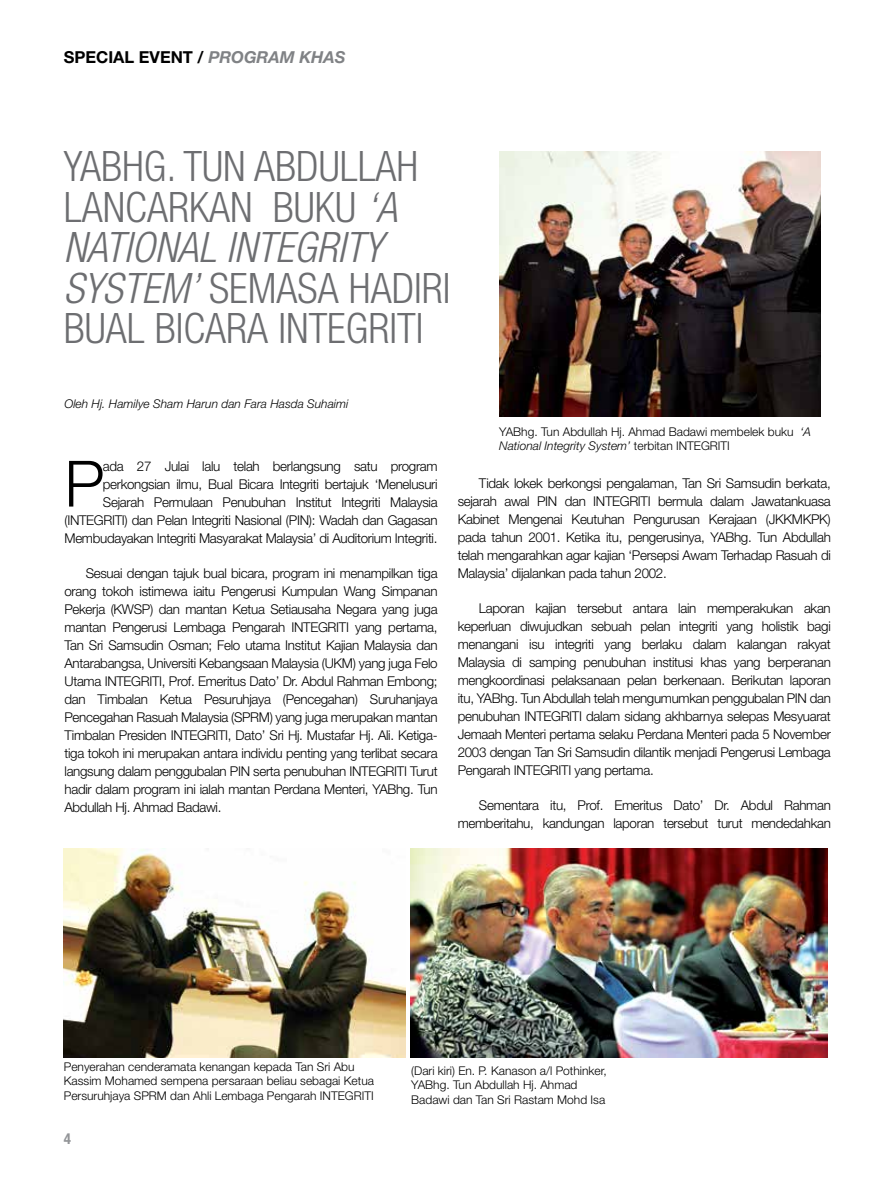
<style>
.page{position:relative;width:893px;height:1191px;background:#fff}
.page>*{position:absolute;margin:0;border:0;box-sizing:border-box;transform-origin:0 0}
.t1{font:300 63.9px "Helvetica Neue LT Std";color:#000}
.t2{font:300 condensed 42px/40.5px "Helvetica Neue LT Std";color:#6d6e71}
.t3{font:italic 700 16.5px "Helvetica Neue LT Std";color:#808285}
.t4{font:700 16.5px "Helvetica Neue LT Std";color:#000}
.t5{font:700 condensed 15px "Helvetica Neue LT Std";color:#939598}
.t6{font:300 13.5px/18px "Helvetica Neue LT Std";letter-spacing:-.025em;color:#000;text-align:justify}
.t7{font:300 12px/14.4px "Helvetica Neue LT Std";color:#000}
.t8{font:italic 300 12px "Helvetica Neue LT Std";color:#000}
.s1{font-style:normal;color:#000}
.s2{font-style:italic}
</style>
<div class="page">
<img style="left:499px;top:152px;width:322px;height:265px">
<img style="left:64px;top:848px;width:342px;height:209px">
<img style="left:410px;top:848px;width:418px;height:209px">
<p class="t4" style="left:64px;top:47px;width:54px">SPECIAL</p>
<p class="t3" style="left:139px;top:47px;width:208px"><span class="s1">EVENT /</span> PROGRAM KHAS</p>
<h2 class="t2" style="left:64px;top:146px;width:388px">YABHG . TUN ABDULLAH<br>LANCARKAN BUKU <span class="s2">‘A<br>NATIONA L IN TEGRITY<br>SYSTEM’</span> SEMASA HADIRI<br>BUAL BICARA INTEGRITI</h2>
<p class="t8" style="left:65px;top:397px;width:285px">Oleh Hj. Hamilye Sham Harun dan Fara Hasda Suhaimi</p>
<p class="t6" style="left:65px;top:456px;width:375px;text-align:right">ada 27 Julai lalu telah berlangsung satu program perkongsian ilmu, Bual Bicara Integriti bertajuk ‘Menelusuri Sejarah Permulaan Penubuhan Institut Integriti Malaysia (INTEGRITI) dan Pelan Integriti Nasional (PIN): Wadah dan Gagasan Membudayakan Integriti Masyarakat Malaysia’ di Auditorium Integriti.</p>
<p class="t6" style="left:65px;top:563px;width:375px;text-indent:21px">Sesuai dengan tajuk bual bicara, program ini menampilkan tiga orang tokoh istimewa iaitu Pengerusi Kumpulan Wang Simpanan Pekerja (KWSP) dan mantan Ketua Setiausaha Negara yang juga mantan Pengerusi Lembaga Pengarah INTEGRITI yang pertama, Tan Sri Samsudin Osman; Felo utama Institut Kajian Malaysia dan Antarabangsa, Universiti Kebangsaan Malaysia (UKM) yang juga Felo Utama INTEGRITI, Prof. Emeritus Dato’ Dr. Abdul Rahman Embong; dan Timbalan Ketua Pesuruhjaya (Pencegahan) Suruhanjaya Pencegahan Rasuah Malaysia (SPRM) yang juga merupakan mantan Timbalan Presiden INTEGRITI, Dato’ Sri Hj. Mustafar Hj. Ali. Ketiga&shy;tiga tokoh ini merupakan antara individu penting yang terlibat secara langsung dalam penggubalan PIN serta penubuhan INTEGRITI Turut hadir dalam program ini ialah mantan Perdana Menteri, YABhg. Tun Abdullah Hj. Ahmad Badawi.</p>
<h1 class="t1" style="left:65px;top:445px;width:41px">P</h1>
<p class="t7" style="left:499px;top:424px;width:313px">YABhg. Tun Abdullah Hj. Ahmad Badawi membelek buku <span class="s2">‘A<br>National Integrity System’</span> terbitan INTEGRITI</p>
<p class="t6" style="left:458px;top:474px;width:375px;text-indent:21px">Tidak lokek berkongsi pengalaman, Tan Sri Samsudin berkata, sejarah awal PIN dan INTEGRITI bermula dalam Jawatankuasa Kabinet Mengenai Keutuhan Pengurusan Kerajaan (JKKMKPK) pada tahun 2001. Ketika itu, pengerusinya, YABhg. Tun Abdullah telah mengarahkan agar kajian ‘Persepsi Awam Terhadap Rasuah di Malaysia’ dijalankan pada tahun 2002.</p>
<p class="t6" style="left:458px;top:599px;width:375px;text-indent:21px">Laporan kajian tersebut antara lain memperakukan akan keperluan diwujudkan sebuah pelan integriti yang holistik bagi menangani isu integriti yang berlaku dalam kalangan rakyat Malaysia di samping penubuhan institusi khas yang berperanan mengkoordinasi pelaksanaan pelan berkenaan. Berikutan laporan itu, YABhg. Tun Abdullah telah mengumumkan penggubalan PIN dan penubuhan INTEGRITI dalam sidang akhbarnya selepas Mesyuarat Jemaah Menteri pertama selaku Perdana Menteri pada 5 November 2003 dengan Tan Sri Samsudin dilantik menjadi Pengerusi Lembaga Pengarah INTEGRITI yang pertama.</p>
<p class="t6" style="left:458px;top:796px;width:375px;text-align:right">Sementara itu, Prof. Emeritus Dato’ Dr. Abdul Rahman memberitahu, kandungan laporan tersebut turut mendedahkan</p>
<p class="t7" style="left:64px;top:1059px;width:312px">Penyerahan cenderamata kenangan kepada Tan Sri Abu<br>Kassim Mohamed sempena persaraan beliau sebagai Ketua<br>Persuruhjaya SPRM dan Ahli Lembaga Pengarah INTEGRITI</p>
<p class="t7" style="left:411px;top:1063px;width:197px">(Dari kiri) En. P. Kanason a/l Pothinker,<br>YABhg. Tun Abdullah Hj. Ahmad<br>Badawi dan Tan Sri Rastam Mohd Isa</p>
<p class="t5" style="left:64px;top:1129px;width:9px">4</p>
</div>
